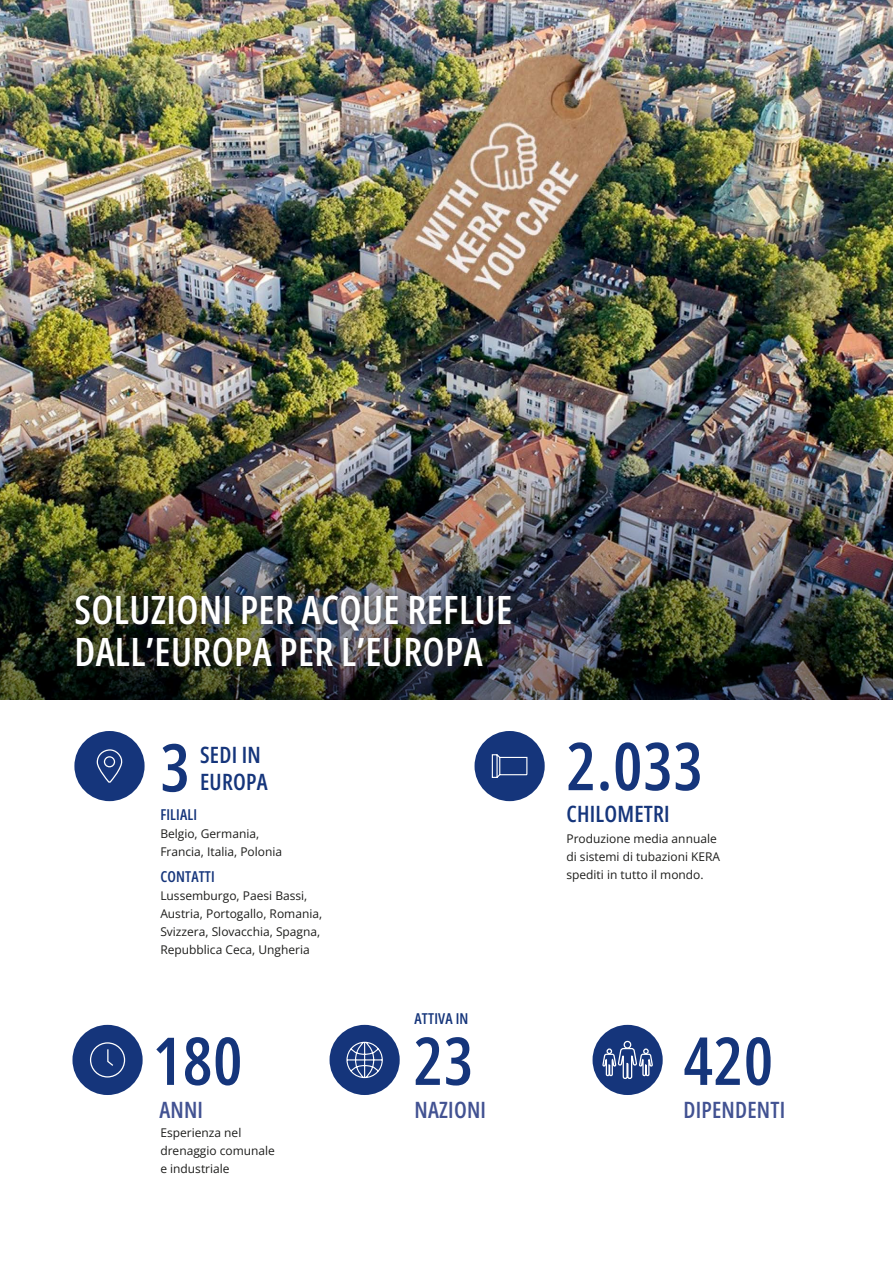
<style>
.page{position:relative;width:893px;height:1263px;background:#fff}
.page>*{position:absolute;margin:0;border:0;box-sizing:border-box;transform-origin:0 0}
.t1{font:600 66px "Open Sans Condensed";letter-spacing:.01em;color:#15357b}
.t2{font:600 39px/42px "Open Sans Condensed";letter-spacing:.01em;color:#fff}
.t3{font:600 22.5px/27px "Open Sans Condensed";letter-spacing:.01em;color:#15357b}
.t4{font:600 22.5px "Open Sans Condensed";letter-spacing:.01em;color:#425292}
.t5{font:600 15px "Open Sans Condensed";letter-spacing:.01em;color:#15357b}
.t6{font:12px/18px "Open Sans";color:#1d1d1b}
</style>
<div class="page">
<img style="left:0;top:0;width:893px;height:700px">
<div style="left:74px;top:731px;width:71px;height:70px;background:#15357b;border-radius:50%"></div>
<svg style="left:97px;top:749px;width:27px;height:53px"></svg>
<div style="left:592px;top:1025px;width:71px;height:70px;background:#15357b;border-radius:50%"></div>
<div style="left:623px;top:1041px;width:8px;height:8px;border:1px solid #fff;border-radius:50%"></div>
<svg style="left:602px;top:1042px;width:50px;height:37px"></svg>
<div style="left:72px;top:1025px;width:71px;height:70px;background:#15357b;border-radius:50%"></div>
<div style="left:90px;top:1042px;width:35px;height:35px;border:1px solid #fff;border-radius:50%"></div>
<svg style="left:107px;top:1049px;width:6px;height:17px"></svg>
<div style="left:330px;top:1025px;width:70px;height:70px;background:#15357b;border-radius:50%"></div>
<svg style="left:346px;top:1041px;width:37px;height:38px"></svg>
<div style="left:474px;top:731px;width:71px;height:70px;background:#15357b;border-radius:50%"></div>
<svg style="left:491px;top:754px;width:37px;height:24px"></svg>
<div style="left:68px;top:589px;width:450px;height:85px;background:#1d1d1b;opacity:.75"></div>
<h2 class="t2" style="left:74px;top:588px;width:439px">SOLUZIONI PER ACQUE REFLUE<br>DALL’EUROPA PER L’EUROPA</h2>
<h1 class="t1" style="left:160px;top:722px;width:31px">3</h1>
<h3 class="t3" style="left:200px;top:741px;width:69px">SEDI IN<br>EUROPA</h3>
<p class="t5" style="left:160px;top:804px;width:38px">FILIALI</p>
<p class="t6" style="left:160px;top:824px;width:123px">Belgio, Germania,<br>Francia, Italia, Polonia</p>
<p class="t5" style="left:160px;top:866px;width:56px">CONTATTI</p>
<p class="t6" style="left:160px;top:886px;width:163px">Lussemburgo, Paesi Bassi,<br>Austria, Portogallo, Romania,<br>Svizzera, Slovacchia, Spagna,<br>Repubblica Ceca, Ungheria</p>
<h1 class="t1" style="left:153px;top:1016px;width:91px">180</h1>
<h3 class="t4" style="left:159px;top:1094px;width:45px">ANNI</h3>
<p class="t6" style="left:160px;top:1124px;width:116px">Esperienza nel drenaggio comunale e industriale</p>
<p class="t5" style="left:415px;top:1008px;width:55px">ATTIVA IN</p>
<h1 class="t1" style="left:414px;top:1016px;width:61px">23</h1>
<h3 class="t4" style="left:415px;top:1094px;width:73px">NAZIONI</h3>
<h1 class="t1" style="left:566px;top:721px;width:138px">2.033</h1>
<h3 class="t3" style="left:566px;top:800px;width:105px">CHILOMETRI</h3>
<p class="t6" style="left:566px;top:830px;width:155px">Produzione media annuale di sistemi di tubazioni KERA spediti in tutto il mondo.</p>
<h1 class="t1" style="left:683px;top:1016px;width:91px">420</h1>
<h3 class="t4" style="left:683px;top:1094px;width:103px">DIPENDENTI</h3>
</div>
